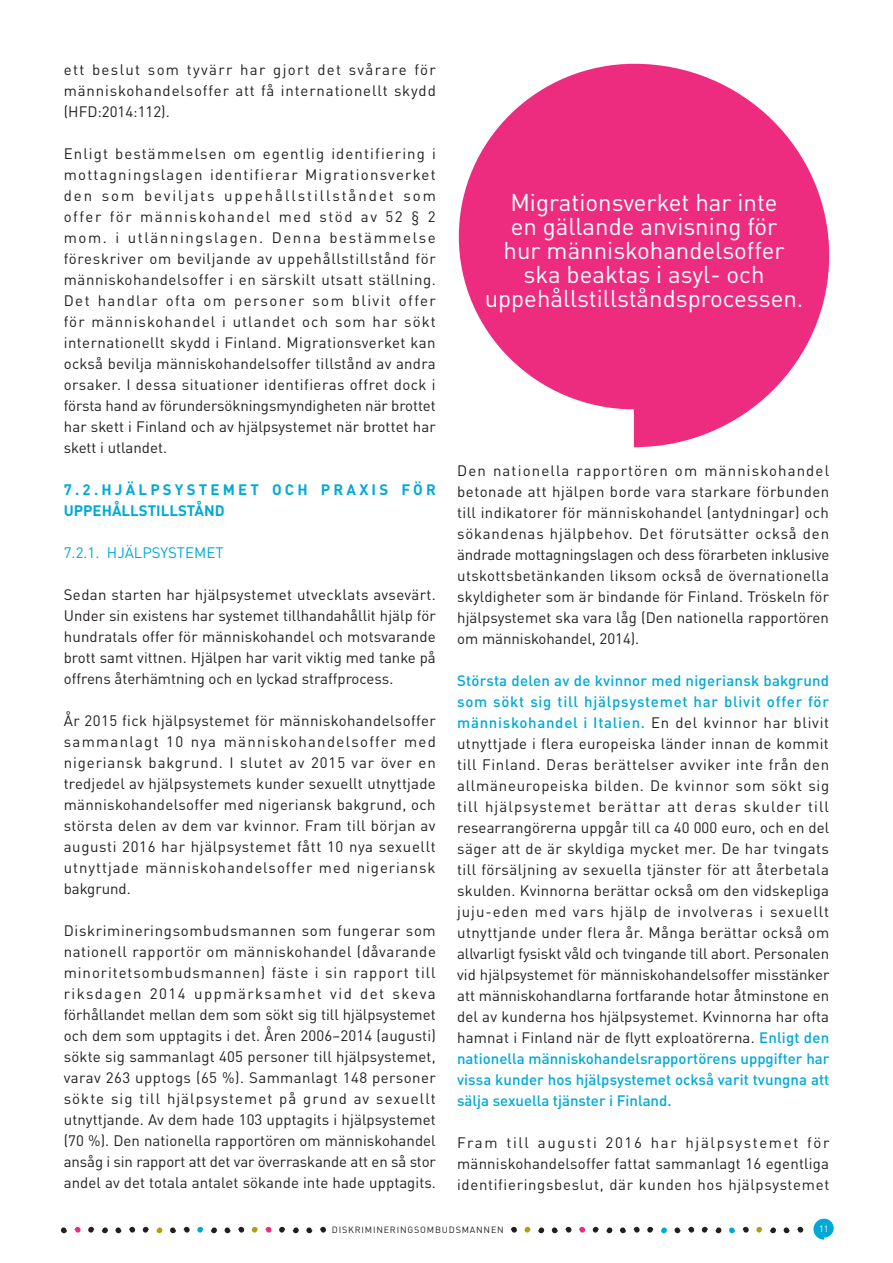
<style>
.page{position:relative;width:893px;height:1263px;background:#fff}
.page>*{position:absolute;margin:0;border:0;box-sizing:border-box;transform-origin:0 0}
.leipis{font:24px/24px "DINOT";color:#fff;text-align:center}
.leipis-2{font:15px/21px "DINOT";letter-spacing:.01em;color:#231f20;text-align:justify}
.leipis-3{font:700 15px/21px "DINOT";letter-spacing:.205em;color:#00a9d8}
.leipis-4{font:15px "DINOT";color:#00a9d8}
.t1{font:9px "DINOT";letter-spacing:.09em;color:#231f20}
.t2{font:9px "DINOT";color:#fff}
.s1{font-weight:500;color:#00a9d8}
</style>
<div class="page">
<svg style="left:116px;top:1227px;width:5px;height:6px"></svg>
<svg style="left:170px;top:1227px;width:6px;height:6px"></svg>
<svg style="left:61px;top:1227px;width:6px;height:6px"></svg>
<svg style="left:156px;top:1227px;width:6px;height:6px"></svg>
<svg style="left:211px;top:1227px;width:6px;height:6px"></svg>
<svg style="left:102px;top:1227px;width:6px;height:6px"></svg>
<svg style="left:129px;top:1227px;width:6px;height:5px"></svg>
<svg style="left:184px;top:1227px;width:6px;height:5px"></svg>
<svg style="left:75px;top:1227px;width:6px;height:5px"></svg>
<svg style="left:143px;top:1227px;width:6px;height:5px"></svg>
<svg style="left:197px;top:1227px;width:6px;height:5px"></svg>
<svg style="left:88px;top:1227px;width:6px;height:5px"></svg>
<svg style="left:225px;top:1227px;width:6px;height:6px"></svg>
<svg style="left:238px;top:1227px;width:6px;height:5px"></svg>
<svg style="left:252px;top:1227px;width:6px;height:5px"></svg>
<svg style="left:620px;top:1227px;width:6px;height:6px"></svg>
<svg style="left:606px;top:1227px;width:6px;height:6px"></svg>
<svg style="left:661px;top:1227px;width:6px;height:6px"></svg>
<svg style="left:579px;top:1227px;width:6px;height:5px"></svg>
<svg style="left:634px;top:1227px;width:6px;height:5px"></svg>
<svg style="left:593px;top:1227px;width:6px;height:5px"></svg>
<svg style="left:647px;top:1227px;width:6px;height:5px"></svg>
<svg style="left:784px;top:1227px;width:6px;height:6px"></svg>
<svg style="left:675px;top:1227px;width:5px;height:6px"></svg>
<svg style="left:729px;top:1227px;width:6px;height:6px"></svg>
<svg style="left:715px;top:1227px;width:6px;height:6px"></svg>
<svg style="left:770px;top:1227px;width:6px;height:6px"></svg>
<svg style="left:797px;top:1227px;width:6px;height:5px"></svg>
<svg style="left:688px;top:1227px;width:6px;height:5px"></svg>
<svg style="left:743px;top:1227px;width:6px;height:5px"></svg>
<svg style="left:702px;top:1227px;width:6px;height:5px"></svg>
<svg style="left:756px;top:1227px;width:6px;height:5px"></svg>
<svg style="left:306px;top:1227px;width:6px;height:6px"></svg>
<svg style="left:293px;top:1227px;width:6px;height:6px"></svg>
<svg style="left:265px;top:1227px;width:6px;height:5px"></svg>
<svg style="left:320px;top:1227px;width:6px;height:5px"></svg>
<svg style="left:279px;top:1227px;width:6px;height:5px"></svg>
<svg style="left:552px;top:1227px;width:6px;height:6px"></svg>
<svg style="left:538px;top:1227px;width:6px;height:6px"></svg>
<svg style="left:565px;top:1227px;width:6px;height:5px"></svg>
<svg style="left:511px;top:1227px;width:6px;height:5px"></svg>
<svg style="left:525px;top:1227px;width:5px;height:5px"></svg>
<svg style="left:813px;top:1219px;width:21px;height:21px"></svg>
<svg style="left:459px;top:64px;width:370px;height:383px;fill:#ee2c7f"></svg>
<p class="leipis-2" style="left:64px;top:59px;width:374px">ett beslut som tyvärr har gjort det svårare för människohandelsoffer att få internationellt skydd (HFD:2014:112).</p>
<p class="leipis-2" style="left:64px;top:143px;width:374px">Enligt bestämmelsen om egentlig identifiering i mottagningslagen identifierar Migrationsverket den som beviljats uppehållstillståndet som offer för människohandel med stöd av 52 § 2 mom. i utlänningslagen. Denna bestämmelse föreskriver om beviljande av uppehållstillstånd för människohandelsoffer i en särskilt utsatt ställning.<br>Det handlar ofta om personer som blivit offer för människohandel i utlandet och som har sökt internationellt skydd i Finland. Migrationsverket kan också bevilja människohandelsoffer tillstånd av andra orsaker. I dessa situationer identifieras offret dock i första hand av förundersökningsmyndigheten när brottet har skett i Finland och av hjälpsystemet när brottet har skett i utlandet.</p>
<p class="leipis-3" style="left:64px;top:479px;width:374px">7.2.HJÄLPSYSTEMET OCH PRAXIS FÖR<br>UPPEHÅLLSTILLSTÅND</p>
<p class="leipis-4" style="left:64px;top:543px;width:161px">7.2.1. HJÄLPSYSTEMET</p>
<p class="leipis-2" style="left:64px;top:584px;width:374px">Sedan starten har hjälpsystemet utvecklats avsevärt.<br>Under sin existens har systemet tillhandahållit hjälp för hundratals offer för människohandel och motsvarande brott samt vittnen. Hjälpen har varit viktig med tanke på offrens återhämtning och en lyckad straffprocess.</p>
<p class="leipis-2" style="left:64px;top:710px;width:374px">År 2015 fick hjälpsystemet för människohandelsoffer sammanlagt 10 nya människohandelsoffer med nigeriansk bakgrund. I slutet av 2015 var över en tredjedel av hjälpsystemets kunder sexuellt utnyttjade människohandelsoffer med nigeriansk bakgrund, och största delen av dem var kvinnor. Fram till början av augusti 2016 har hjälpsystemet fått 10 nya sexuellt utnyttjade människohandelsoffer med nigeriansk bakgrund.</p>
<p class="leipis-2" style="left:64px;top:920px;width:374px">Diskrimineringsombudsmannen som fungerar som nationell rapportör om människohandel (dåvarande minoritetsombudsmannen) fäste i sin rapport till riksdagen 2014 uppmärksamhet vid det skeva förhållandet mellan dem som sökt sig till hjälpsystemet och dem som upptagits i det. Åren 2006–2014 (augusti) sökte sig sammanlagt 405 personer till hjälpsystemet, varav 263 upptogs (65 %). Sammanlagt 148 personer sökte sig till hjälpsystemet på grund av sexuellt utnyttjande. Av dem hade 103 upptagits i hjälpsystemet (70 %). Den nationella rapportören om människohandel ansåg i sin rapport att det var överraskande att en så stor andel av det totala antalet sökande inte hade upptagits.</p>
<p class="leipis" style="left:485px;top:190px;width:320px">Migrationsverket har inte<br>en gällande anvisning för<br>hur människohandelsoffer ska beaktas i asyl- och uppehållstillståndsprocessen.</p>
<p class="leipis-2" style="left:457px;top:460px;width:374px">Den nationella rapportören om människohandel betonade att hjälpen borde vara starkare förbunden till indikatorer för människohandel (antydningar) och sökandenas hjälpbehov. Det förutsätter också den ändrade mottagningslagen och dess förarbeten inklusive utskottsbetänkanden liksom också de övernationella skyldigheter som är bindande för Finland. Tröskeln för hjälpsystemet ska vara låg (Den nationella rapportören om människohandel, 2014).</p>
<p class="leipis-2" style="left:457px;top:670px;width:374px"><span class="s1">Största delen av de kvinnor med nigeriansk bakgrund som sökt sig till hjälpsystemet har blivit offer för människohandel i Italien.</span> En del kvinnor har blivit utnyttjade i flera europeiska länder innan de kommit till Finland. Deras berättelser avviker inte från den allmäneuropeiska bilden. De kvinnor som sökt sig till hjälpsystemet berättar att deras skulder till researrangörerna uppgår till ca 40 000 euro, och en del säger att de är skyldiga mycket mer. De har tvingats till försäljning av sexuella tjänster för att återbetala skulden. Kvinnorna berättar också om den vidskepliga juju-eden med vars hjälp de involveras i sexuellt utnyttjande under flera år. Många berättar också om allvarligt fysiskt våld och tvingande till abort. Personalen vid hjälpsystemet för människohandelsoffer misstänker att människohandlarna fortfarande hotar åtminstone en del av kunderna hos hjälpsystemet. Kvinnorna har ofta hamnat i Finland när de flytt exploatörerna. <span class="s1">Enligt den nationella människohandelsrapportörens uppgifter har vissa kunder hos hjälpsystemet också varit tvungna att sälja sexuella tjänster i Finland.</span></p>
<p class="leipis-2" style="left:457px;top:1132px;width:374px">Fram till augusti 2016 har hjälpsystemet för människohandelsoffer fattat sammanlagt 16 egentliga identifieringsbeslut, där kunden hos hjälpsystemet</p>
<p class="t1" style="left:332px;top:1224px;width:173px">DISKRIMINERINGSOMBUDSMANNEN</p>
<p class="t2" style="left:819px;top:1222px;width:11px">11</p>
</div>
